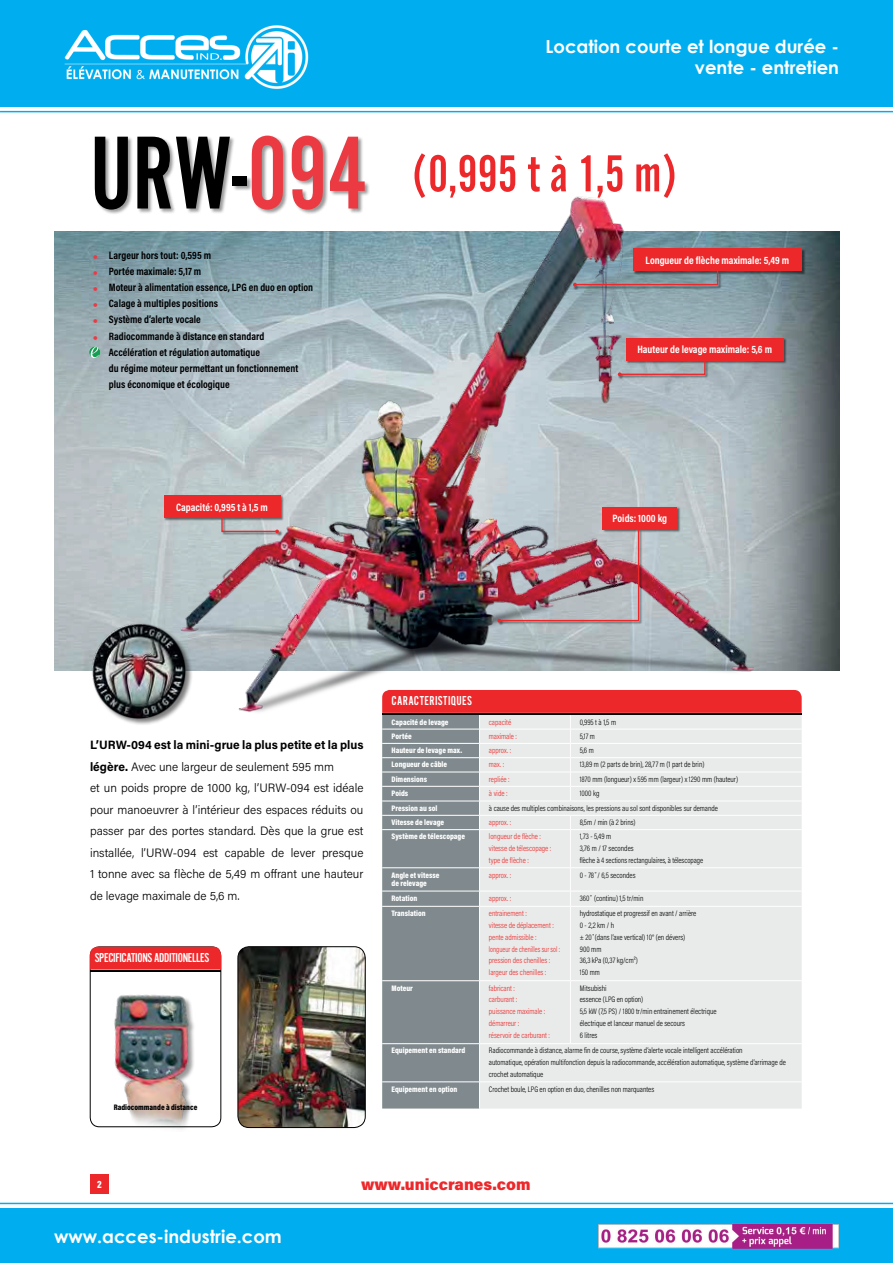
<style>
.page{position:relative;width:893px;height:1263px;background:#fff}
.page>*{position:absolute;margin:0;border:0;box-sizing:border-box;transform-origin:0 0}
.t1{font:107.7px "Alternate Got No 2 D";color:#000001}
.t2{font:54px "Alternate Got No 2 D";color:#ec282b}
.t3{font:700 18px/21.6px "Century Gothic";color:#fff;text-align:right}
.t4{font:900 16.2px "Acumin Pro";color:#ec282b}
.t5{font:13.5px "Alternate Got No 2 D";letter-spacing:-.02em;color:#fff}
.t6{font:13.5px "Alternate Got No 2 D";letter-spacing:.025em;color:#fff}
.t7{font:300 12.15px/21.6px "Acumin Pro";color:#000001}
.t8{font:700 10.8px/16.2px "Acumin Pro Cond";color:#000001}
.t9{font:700 10.8px "Acumin Pro Cond";color:#fff}
.t10{font:900 10.8px "Acumin Pro Cond";color:#fff}
.t11{font:300 8.1px/11.9px "Acumin Pro Cond";color:#000001}
.t12{font:300 8.1px/11.9px "Acumin Pro Cond";color:#ec282b}
.t13{font:900 8.1px/8.1px "Acumin Pro Cond";color:#fff}
.t14{font:900 8.1px "Acumin Pro Cond";color:#000001}
.s1{color:#ec3a43}
.s2{font-weight:700}
</style>
<div class="page">
<img style="left:54px;top:232px;width:785px;height:439px">
<div style="left:90px;top:1174px;width:19px;height:20px;background:#ec282b"></div>
<img style="left:180px;top:196px;width:573px;height:516px">
<div style="left:90px;top:947px;width:131px;height:180px;border:1px solid #000001;border-radius:9px"></div>
<img style="left:94px;top:994px;width:124px;height:135px">
<div style="left:90px;top:947px;width:131px;height:22px;background:#ec282b"></div>
<hr style="left:90px;top:969px;width:131px;height:2px;background:#000001">
<img style="left:238px;top:947px;width:127px;height:180px">
<div style="left:238px;top:946px;width:127px;height:182px;border:1px solid #000001;border-radius:11px"></div>
<div style="left:95px;top:136px;width:275px;height:79px;background:#000001;opacity:.4"></div>
<div style="left:618px;top:338px;width:169px;height:42px;background:#000001;opacity:.5"></div>
<div style="left:626px;top:338px;width:157px;height:23px;background:#ec282b"></div>
<svg style="left:618px;top:348px;width:88px;height:28px"></svg>
<div style="left:164px;top:495px;width:119px;height:42px;background:#000001;opacity:.5"></div>
<div style="left:164px;top:495px;width:116px;height:23px;background:#ec282b"></div>
<svg style="left:221px;top:518px;width:58px;height:15px"></svg>
<div style="left:573px;top:248px;width:232px;height:42px;background:#000001;opacity:.5"></div>
<div style="left:633px;top:248px;width:169px;height:23px;background:#ec282b"></div>
<svg style="left:573px;top:258px;width:146px;height:29px"></svg>
<div style="left:497px;top:507px;width:184px;height:119px;background:#000001;opacity:.5"></div>
<div style="left:602px;top:507px;width:75px;height:23px;background:#ec282b"></div>
<img style="left:497px;top:521px;width:143px;height:101px">
<div style="left:93px;top:624px;width:100px;height:101px;background:#000001;opacity:.5"></div>
<img style="left:90px;top:621px;width:97px;height:99px">
<svg style="left:382px;top:690px;width:420px;height:418px;background:#d3cccc"></svg>
<hr style="left:382px;top:713px;width:420px;height:2px;background:#000001">
<div style="left:0;top:0;width:893px;height:106px;background:#00aeef"></div>
<div style="left:0;top:1209px;width:893px;height:54px;background:#00aeef"></div>
<img style="left:598px;top:1223px;width:241px;height:27px">
<hr style="left:0;top:1203px;width:893px;height:1px;background:#00aeef">
<hr style="left:0;top:111px;width:893px;height:1px;background:#00aeef">
<img style="left:64px;top:25px;width:245px;height:64px">
<svg style="left:93px;top:255px;width:4px;height:4px"></svg>
<svg style="left:93px;top:271px;width:4px;height:4px"></svg>
<svg style="left:93px;top:287px;width:4px;height:4px"></svg>
<svg style="left:93px;top:303px;width:4px;height:4px"></svg>
<svg style="left:93px;top:319px;width:4px;height:4px"></svg>
<svg style="left:93px;top:336px;width:4px;height:3px"></svg>
<svg style="left:89px;top:347px;width:11px;height:11px"></svg>
<h1 class="t1" style="left:90px;top:116px;width:279px">URW-<span class="s1">094</span></h1>
<p class="t8" style="left:109px;top:247px;width:206px">Largeur hors tout: 0,595 m<br>Portée maximale: 5,17 m<br>Moteur à alimentation essence, LPG en duo en option Calage à multiples positions<br>Système d’alerte vocale<br>Radiocommande à distance en standard Accélération et régulation automatique<br>du régime moteur permettant un fonctionnement plus économique et écologique</p>
<h3 class="t9" style="left:176px;top:500px;width:93px">Capacité: 0,995 t à 1,5 m</h3>
<h3 class="t3" style="left:546px;top:35px;width:295px">Location courte et longue durée - vente - entretien</h3>
<h2 class="t2" style="left:412px;top:145px;width:267px">(0,995 t à 1,5 m)</h2>
<h3 class="t9" style="left:646px;top:253px;width:145px">Longueur de flèche maximale: 5,49 m</h3>
<h3 class="t9" style="left:637px;top:343px;width:136px">Hauteur de levage maximale: 5,6 m</h3>
<h3 class="t9" style="left:613px;top:511px;width:56px">Poids: 1000 kg</h3>
<p class="t7" style="left:90px;top:733px;width:275px"><span class="s2">L’URW-094 est la mini-grue la plus petite et la plus légère.</span> Avec une largeur de seulement 595 mm<br>et un poids propre de 1000 kg, l’URW-094 est idéale pour manoeuvrer à l’intérieur des espaces réduits ou passer par des portes standard. Dès que la grue est installée, l’URW-094 est capable de lever presque 1 tonne avec sa flèche de 5,49 m offrant une hauteur de levage maximale de 5,6 m.</p>
<h3 class="t5" style="left:95px;top:950px;width:116px">SPECIFICATIONS ADDITIONELLES</h3>
<p class="t14" style="left:114px;top:1102px;width:85px">Radiocommande à distance</p>
<h3 class="t6" style="left:392px;top:693px;width:82px">CARACTERISTIQUES</h3>
<p class="t13" style="left:392px;top:717px;width:59px">Capacité de levage</p>
<p class="t12" style="left:489px;top:716px;width:24px">capacité</p>
<p class="t11" style="left:580px;top:716px;width:38px">0,995 t à 1,5 m</p>
<p class="t13" style="left:392px;top:732px;width:22px">Portée</p>
<p class="t12" style="left:489px;top:730px;width:30px">maximale :</p>
<p class="t11" style="left:580px;top:730px;width:17px">5,17 m</p>
<p class="t13" style="left:392px;top:746px;width:72px">Hauteur de levage max.</p>
<p class="t12" style="left:489px;top:744px;width:24px">approx. :</p>
<p class="t11" style="left:580px;top:744px;width:16px">5,6 m</p>
<p class="t13" style="left:392px;top:760px;width:57px">Longueur de câble</p>
<p class="t12" style="left:489px;top:759px;width:17px">max. :</p>
<p class="t11" style="left:580px;top:759px;width:126px">13,89 m (2 parts de brin), 28,77 m (1 part de brin)</p>
<p class="t13" style="left:392px;top:775px;width:37px">Dimensions</p>
<p class="t12" style="left:489px;top:773px;width:22px">repliée :</p>
<p class="t11" style="left:580px;top:773px;width:160px">1870 mm (longueur) x 595 mm (largeur) x 1290 mm (hauteur)</p>
<p class="t13" style="left:392px;top:789px;width:18px">Poids</p>
<p class="t12" style="left:489px;top:787px;width:20px">à vide :</p>
<p class="t11" style="left:580px;top:787px;width:21px">1000 kg</p>
<p class="t13" style="left:392px;top:804px;width:47px">Pression au sol</p>
<p class="t11" style="left:489px;top:802px;width:231px">à cause des multiples combinaisons, les pressions au sol sont disponibles sur demande</p>
<p class="t13" style="left:392px;top:818px;width:54px">Vitesse de levage</p>
<p class="t12" style="left:489px;top:816px;width:24px">approx. :</p>
<p class="t11" style="left:580px;top:816px;width:57px">8,5m / min (à 2 brins)</p>
<p class="t13" style="left:392px;top:832px;width:75px">Système de télescopage</p>
<p class="t12" style="left:489px;top:830px;width:64px">longueur de flèche : vitesse de télescopage : type de flèche :</p>
<p class="t11" style="left:580px;top:830px;width:125px">1,73 - 5,49 m<br>3,76 m / 17 secondes<br>flèche à 4 sections rectangulaires, à télescopage</p>
<p class="t13" style="left:392px;top:870px;width:49px">Angle et vitesse de relevage</p>
<p class="t12" style="left:489px;top:869px;width:24px">approx. :</p>
<p class="t11" style="left:580px;top:869px;width:57px">0 - 78˚/ 6,5 secondes</p>
<p class="t13" style="left:392px;top:894px;width:27px">Rotation</p>
<p class="t12" style="left:489px;top:892px;width:24px">approx. :</p>
<p class="t11" style="left:580px;top:892px;width:65px">360˚ (continu) 1,5 tr/min</p>
<p class="t13" style="left:392px;top:909px;width:36px">Translation</p>
<p class="t12" style="left:489px;top:907px;width:73px">entrainement :<br>vitesse de déplacement : pente admissible :<br>longueur de chenilles sur sol : pression des chenilles : largeur des chenilles :</p>
<p class="t11" style="left:580px;top:907px;width:118px">hydrostatique et progressif en avant / arrière<br>0 - 2,2 km / h<br>± 20˚(dans l’axe vertical) 10° (en dévers)<br>900 mm<br>36,3 kPa (0,37 kg/cm²)<br>150 mm</p>
<p class="t13" style="left:392px;top:983px;width:23px">Moteur</p>
<p class="t12" style="left:489px;top:982px;width:63px">fabricant :<br>carburant :<br>puissance maximale : démarreur :<br>réservoir de carburant :</p>
<p class="t11" style="left:580px;top:982px;width:138px">Mitsubishi<br>essence (LPG en option)<br>5,5 kW (7,5 PS) / 1800 tr/min entrainement électrique électrique et lanceur manuel de secours<br>6 litres</p>
<p class="t13" style="left:392px;top:1046px;width:75px">Equipement en standard</p>
<p class="t11" style="left:489px;top:1045px;width:298px">Radiocommande à distance, alarme fin de course, système d’alerte vocale intelligent accélération<br>automatique, opération multifonction depuis la radiocommande, accélération automatique, système d’arrimage de crochet automatique</p>
<p class="t13" style="left:392px;top:1084px;width:67px">Equipement en option</p>
<p class="t11" style="left:489px;top:1083px;width:167px">Crochet boule, LPG en option en duo, chenilles non marquantes</p>
<h3 class="t10" style="left:97px;top:1177px;width:6px">2</h3>
<h3 class="t4" style="left:361px;top:1172px;width:171px">www.uniccranes.com</h3>
<h3 class="t3" style="left:54px;top:1225px;width:229px">www.acces-industrie.com</h3>
</div>
